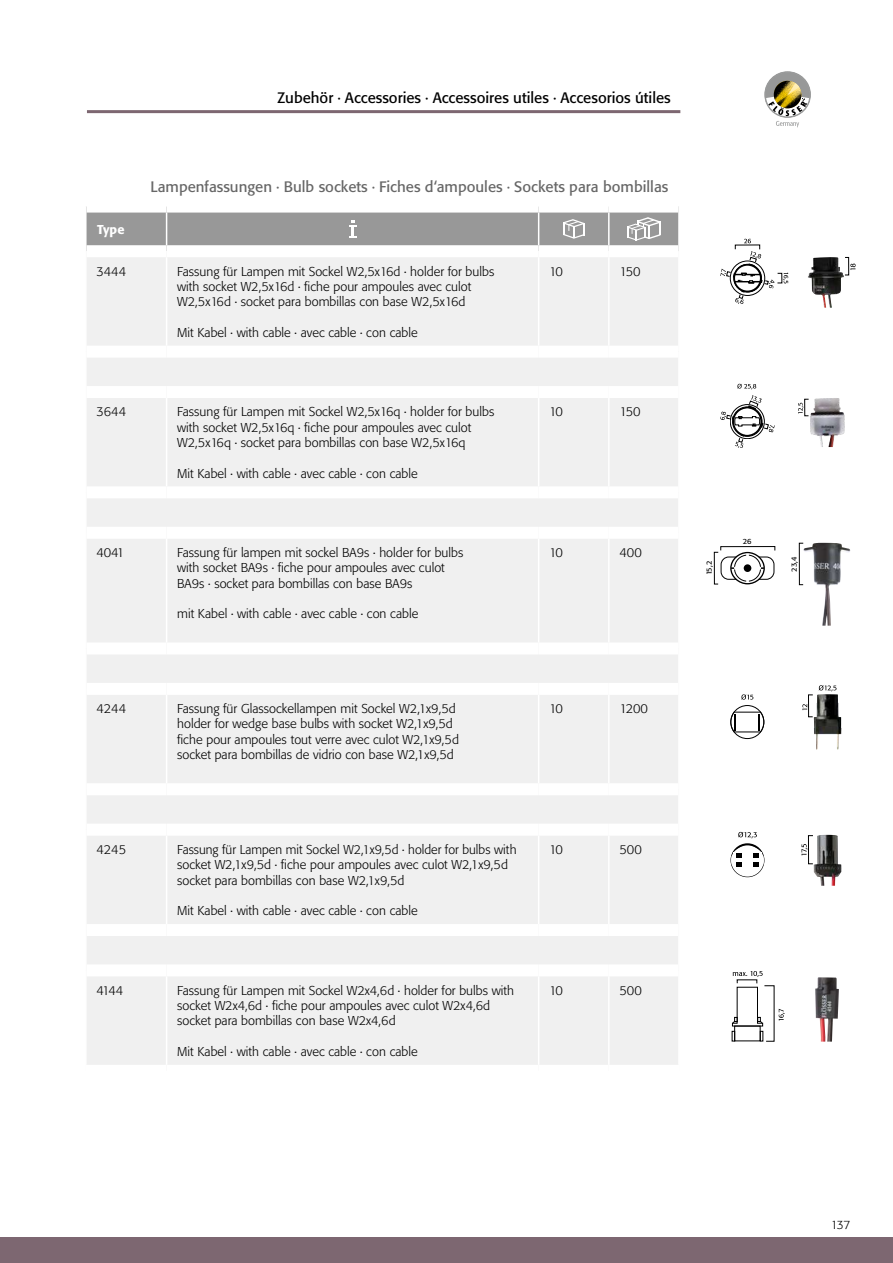
<style>
.page{position:relative;width:893px;height:1263px;background:#fff}
.page>*{position:absolute;margin:0;border:0;box-sizing:border-box;transform-origin:0 0}
.t1{font:15px "Formata BQ";color:#676767}
.t2{font:15px "Formata BQ";color:#000}
.t3{font:300 12.75px/15.3px "Formata BQ";color:#000}
.t4{font:500 12.75px "Formata BQ";color:#fff}
.t5{font:300 12px "Formata BQ";color:#000}
.t6{font:7.5px "Formata BQ";color:#000}
</style>
<div class="page">
<hr style="left:87px;top:110px;width:593px;height:3px;background:#7d6771">
<div style="left:0;top:1238px;width:893px;height:25px;background:#7d6771"></div>
<div style="left:87px;top:257px;width:591px;height:808px;background:#f0f0f0"></div>
<hr style="left:166px;top:257px;width:1px;height:89px;background:#fff">
<hr style="left:608px;top:257px;width:2px;height:89px;background:#fff">
<hr style="left:166px;top:398px;width:1px;height:88px;background:#fff">
<hr style="left:608px;top:398px;width:2px;height:88px;background:#fff">
<hr style="left:608px;top:539px;width:2px;height:103px;background:#fff">
<hr style="left:608px;top:695px;width:2px;height:88px;background:#fff">
<hr style="left:608px;top:836px;width:2px;height:88px;background:#fff">
<hr style="left:608px;top:976px;width:2px;height:89px;background:#fff">
<hr style="left:166px;top:539px;width:1px;height:103px;background:#fff">
<hr style="left:166px;top:695px;width:1px;height:88px;background:#fff">
<hr style="left:166px;top:836px;width:1px;height:88px;background:#fff">
<hr style="left:166px;top:976px;width:1px;height:89px;background:#fff">
<hr style="left:538px;top:257px;width:1px;height:89px;background:#fff">
<hr style="left:538px;top:398px;width:1px;height:88px;background:#fff">
<hr style="left:538px;top:539px;width:1px;height:103px;background:#fff">
<hr style="left:538px;top:695px;width:1px;height:88px;background:#fff">
<hr style="left:538px;top:836px;width:1px;height:88px;background:#fff">
<hr style="left:538px;top:976px;width:1px;height:89px;background:#fff">
<div style="left:87px;top:346px;width:80px;height:12px;background:#fff"></div>
<div style="left:167px;top:346px;width:372px;height:12px;background:#fff"></div>
<div style="left:539px;top:346px;width:70px;height:12px;background:#fff"></div>
<div style="left:609px;top:346px;width:69px;height:12px;background:#fff"></div>
<div style="left:87px;top:386px;width:80px;height:12px;background:#fff"></div>
<div style="left:167px;top:386px;width:372px;height:12px;background:#fff"></div>
<div style="left:539px;top:386px;width:70px;height:12px;background:#fff"></div>
<div style="left:609px;top:386px;width:69px;height:12px;background:#fff"></div>
<div style="left:87px;top:486px;width:80px;height:12px;background:#fff"></div>
<div style="left:167px;top:486px;width:372px;height:12px;background:#fff"></div>
<div style="left:539px;top:486px;width:70px;height:12px;background:#fff"></div>
<div style="left:609px;top:486px;width:69px;height:12px;background:#fff"></div>
<div style="left:87px;top:527px;width:80px;height:12px;background:#fff"></div>
<div style="left:167px;top:527px;width:372px;height:12px;background:#fff"></div>
<div style="left:539px;top:527px;width:70px;height:12px;background:#fff"></div>
<div style="left:609px;top:527px;width:69px;height:12px;background:#fff"></div>
<div style="left:87px;top:642px;width:80px;height:12px;background:#fff"></div>
<div style="left:167px;top:642px;width:372px;height:12px;background:#fff"></div>
<div style="left:539px;top:642px;width:70px;height:12px;background:#fff"></div>
<div style="left:609px;top:642px;width:69px;height:12px;background:#fff"></div>
<div style="left:87px;top:683px;width:80px;height:12px;background:#fff"></div>
<div style="left:167px;top:683px;width:372px;height:12px;background:#fff"></div>
<div style="left:539px;top:683px;width:70px;height:12px;background:#fff"></div>
<div style="left:609px;top:683px;width:69px;height:12px;background:#fff"></div>
<div style="left:87px;top:783px;width:80px;height:12px;background:#fff"></div>
<div style="left:167px;top:783px;width:372px;height:12px;background:#fff"></div>
<div style="left:539px;top:783px;width:70px;height:12px;background:#fff"></div>
<div style="left:609px;top:783px;width:69px;height:12px;background:#fff"></div>
<div style="left:87px;top:824px;width:80px;height:12px;background:#fff"></div>
<div style="left:167px;top:824px;width:372px;height:12px;background:#fff"></div>
<div style="left:539px;top:824px;width:70px;height:12px;background:#fff"></div>
<div style="left:609px;top:824px;width:69px;height:12px;background:#fff"></div>
<div style="left:87px;top:924px;width:80px;height:12px;background:#fff"></div>
<div style="left:167px;top:924px;width:372px;height:12px;background:#fff"></div>
<div style="left:539px;top:924px;width:70px;height:12px;background:#fff"></div>
<div style="left:609px;top:924px;width:69px;height:12px;background:#fff"></div>
<div style="left:87px;top:964px;width:80px;height:12px;background:#fff"></div>
<div style="left:167px;top:964px;width:372px;height:12px;background:#fff"></div>
<div style="left:539px;top:964px;width:70px;height:12px;background:#fff"></div>
<div style="left:609px;top:964px;width:69px;height:12px;background:#fff"></div>
<svg style="left:86px;top:207px;width:593px;height:44px"></svg>
<svg style="left:744px;top:239px;width:7px;height:4px"></svg>
<svg style="left:783px;top:273px;width:5px;height:10px"></svg>
<svg style="left:720px;top:251px;width:54px;height:53px"></svg>
<img style="left:808px;top:257px;width:36px;height:51px">
<div style="left:844px;top:257px;width:5px;height:18px;border:1px solid #000"></div>
<svg style="left:850px;top:264px;width:5px;height:6px"></svg>
<svg style="left:737px;top:384px;width:19px;height:5px"></svg>
<svg style="left:720px;top:395px;width:55px;height:53px"></svg>
<img style="left:810px;top:398px;width:35px;height:49px">
<svg style="left:798px;top:403px;width:6px;height:10px"></svg>
<div style="left:804px;top:399px;width:5px;height:17px;border:1px solid #000"></div>
<div style="left:730px;top:705px;width:34px;height:34px;border:1px solid #000;border-radius:50%"></div>
<svg style="left:730px;top:711px;width:34px;height:22px"></svg>
<svg style="left:741px;top:694px;width:12px;height:6px"></svg>
<img style="left:814px;top:694px;width:27px;height:56px">
<svg style="left:802px;top:704px;width:5px;height:6px"></svg>
<div style="left:808px;top:694px;width:5px;height:23px;border:1px solid #000"></div>
<svg style="left:819px;top:685px;width:17px;height:6px"></svg>
<img style="left:814px;top:835px;width:27px;height:51px">
<svg style="left:801px;top:844px;width:7px;height:11px"></svg>
<div style="left:808px;top:835px;width:5px;height:29px;border:1px solid #000"></div>
<div style="left:730px;top:843px;width:34px;height:34px;border:2px solid #000;border-radius:50%"></div>
<svg style="left:731px;top:846px;width:33px;height:31px"></svg>
<svg style="left:738px;top:832px;width:19px;height:6px"></svg>
<svg style="left:732px;top:971px;width:53px;height:71px"></svg>
<img style="left:815px;top:977px;width:24px;height:64px">
<div style="left:721px;top:557px;width:53px;height:23px;border:1px solid #000;border-radius:8px"></div>
<svg style="left:731px;top:553px;width:33px;height:31px"></svg>
<div style="left:730px;top:552px;width:35px;height:32px;border:1px solid #000;border-radius:50%"></div>
<div style="left:734px;top:555px;width:27px;height:26px;border:1px solid #000;border-radius:50%"></div>
<hr style="left:733px;top:567px;width:29px;height:2px;background:#fff">
<hr style="left:746px;top:554px;width:3px;height:28px;background:#fff">
<div style="left:744px;top:564px;width:7px;height:8px;background:#000;border-radius:50%"></div>
<div style="left:714px;top:552px;width:5px;height:32px;border:1px solid #000"></div>
<div style="left:720px;top:546px;width:55px;height:5px;border:1px solid #000"></div>
<img style="left:804px;top:543px;width:47px;height:83px">
<div style="left:799px;top:543px;width:5px;height:42px;border:1px solid #000"></div>
<svg style="left:765px;top:72px;width:45px;height:55px"></svg>
<img style="left:774px;top:81px;width:27px;height:27px;border-radius:14px">
<p class="t2" style="left:277px;top:89px;width:395px">Zubehör · Accessories · Accessoires utiles · Accesorios útiles</p>
<p class="t1" style="left:151px;top:178px;width:519px">Lampenfassungen · Bulb sockets · Fiches d‘ampoules · Sockets para bombillas</p>
<p class="t4" style="left:97px;top:222px;width:29px">Type</p>
<p class="t3" style="left:96px;top:264px;width:31px">3444</p>
<p class="t3" style="left:177px;top:264px;width:319px">Fassung für Lampen mit Sockel W2,5x16d · holder for bulbs with socket W2,5x16d · fiche pour ampoules avec culot<br>W2,5x16d · socket para bombillas con base W2,5x16d</p>
<p class="t3" style="left:177px;top:325px;width:242px">Mit Kabel · with cable · avec cable · con cable</p>
<p class="t3" style="left:96px;top:404px;width:31px">3644</p>
<p class="t3" style="left:177px;top:404px;width:319px">Fassung für Lampen mit Sockel W2,5x16q · holder for bulbs with socket W2,5x16q · fiche pour ampoules avec culot<br>W2,5x16q · socket para bombillas con base W2,5x16q</p>
<p class="t3" style="left:177px;top:466px;width:242px">Mit Kabel · with cable · avec cable · con cable</p>
<p class="t3" style="left:96px;top:545px;width:29px">4041</p>
<p class="t3" style="left:177px;top:545px;width:288px">Fassung für lampen mit sockel BA9s · holder for bulbs with socket BA9s · fiche pour ampoules avec culot<br>BA9s · socket para bombillas con base BA9s</p>
<p class="t3" style="left:177px;top:606px;width:243px">mit Kabel · with cable · avec cable · con cable</p>
<p class="t3" style="left:549px;top:264px;width:15px">10</p>
<p class="t3" style="left:619px;top:264px;width:23px">150</p>
<p class="t3" style="left:549px;top:404px;width:15px">10</p>
<p class="t3" style="left:619px;top:404px;width:23px">150</p>
<p class="t3" style="left:549px;top:545px;width:15px">10</p>
<p class="t3" style="left:619px;top:545px;width:24px">400</p>
<p class="t3" style="left:96px;top:701px;width:31px">4244</p>
<p class="t3" style="left:177px;top:701px;width:283px">Fassung für Glassockellampen mit Sockel W2,1x9,5d holder for wedge base bulbs with socket W2,1x9,5d fiche pour ampoules tout verre avec culot W2,1x9,5d socket para bombillas de vidrio con base W2,1x9,5d</p>
<p class="t3" style="left:549px;top:701px;width:15px">10</p>
<p class="t3" style="left:619px;top:701px;width:30px">1200</p>
<p class="t3" style="left:96px;top:842px;width:31px">4245</p>
<p class="t3" style="left:177px;top:842px;width:341px">Fassung für Lampen mit Sockel W2,1x9,5d · holder for bulbs with socket W2,1x9,5d · fiche pour ampoules avec culot W2,1x9,5d socket para bombillas con base W2,1x9,5d</p>
<p class="t3" style="left:177px;top:903px;width:242px">Mit Kabel · with cable · avec cable · con cable</p>
<p class="t3" style="left:96px;top:983px;width:28px">4144</p>
<p class="t3" style="left:177px;top:983px;width:338px">Fassung für Lampen mit Sockel W2x4,6d · holder for bulbs with socket W2x4,6d · fiche pour ampoules avec culot W2x4,6d socket para bombillas con base W2x4,6d</p>
<p class="t3" style="left:177px;top:1044px;width:242px">Mit Kabel · with cable · avec cable · con cable</p>
<p class="t3" style="left:549px;top:842px;width:15px">10</p>
<p class="t3" style="left:619px;top:842px;width:24px">500</p>
<p class="t3" style="left:549px;top:983px;width:15px">10</p>
<p class="t3" style="left:619px;top:983px;width:24px">500</p>
<p class="t6" style="left:705px;top:575px;width:16px;rotate:-90deg">15,2</p>
<p class="t6" style="left:743px;top:537px;width:10px">26</p>
<p class="t6" style="left:790px;top:571px;width:16px;rotate:-90deg">23,4</p>
<p class="t5" style="left:831px;top:1218px;width:21px">137</p>
</div>
